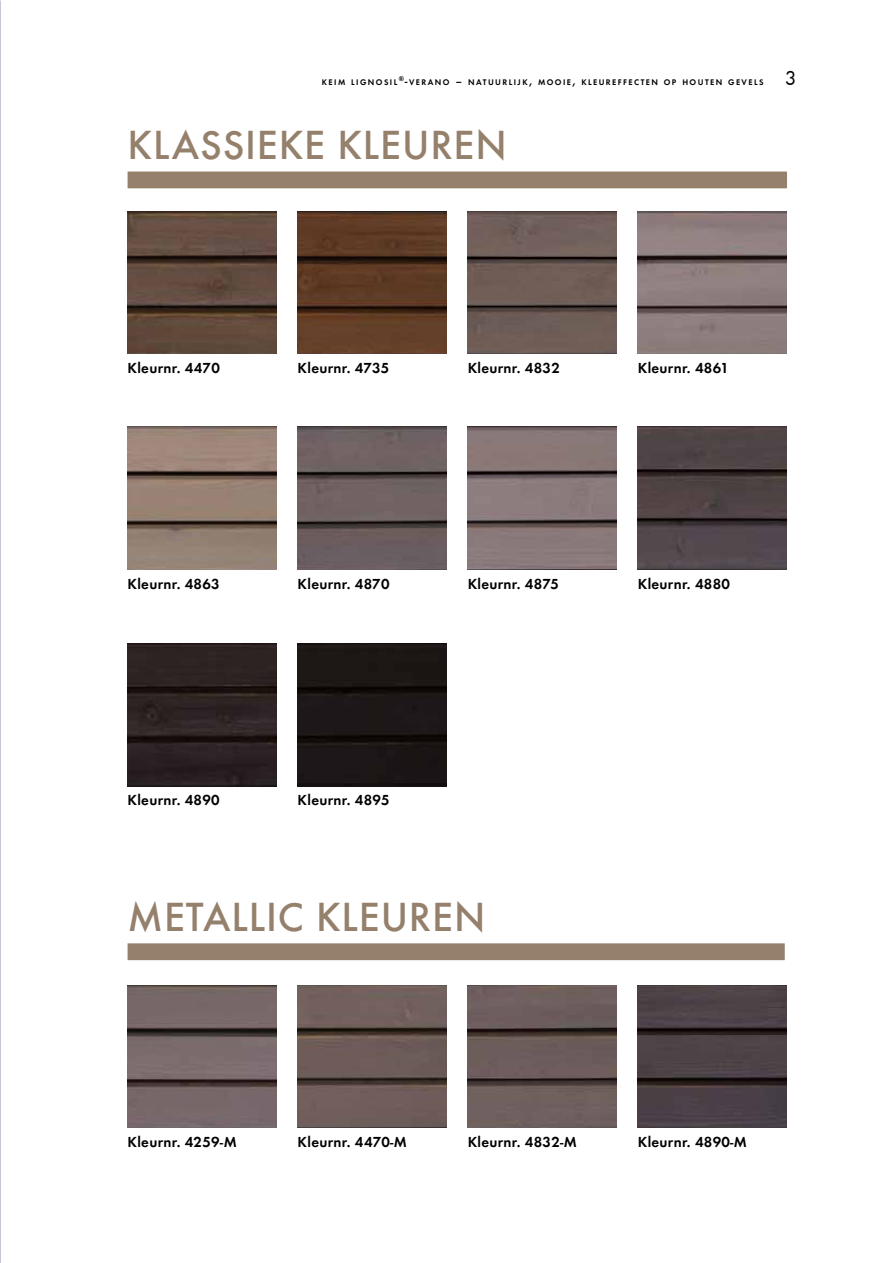
<style>
.page{position:relative;width:893px;height:1263px;background:#fff}
.page>*{position:absolute;margin:0;border:0;box-sizing:border-box;transform-origin:0 0}
.t1{font:500 42px "Futura T";letter-spacing:.02em;color:#95806c}
.t2{font:21px "Futura T Boo";color:#000}
.t3{font:15px "Futura T Dem";letter-spacing:.02em;color:#000}
.t4{font:8.4px "Futura T Dem";letter-spacing:.17em;color:#000}
.s1{font-size:12px}
</style>
<div class="page">
<img style="left:0;top:225px;width:1px;height:1038px">
<img style="left:638px;top:211px;width:149px;height:143px">
<img style="left:298px;top:211px;width:148px;height:143px">
<img style="left:468px;top:427px;width:149px;height:142px">
<img style="left:468px;top:211px;width:149px;height:143px">
<img style="left:128px;top:427px;width:148px;height:142px">
<div style="left:128px;top:172px;width:659px;height:16px;background:#95806c"></div>
<img style="left:638px;top:427px;width:149px;height:142px">
<img style="left:298px;top:985px;width:148px;height:142px">
<img style="left:298px;top:427px;width:148px;height:142px">
<img style="left:468px;top:985px;width:149px;height:142px">
<img style="left:298px;top:643px;width:148px;height:143px">
<img style="left:638px;top:985px;width:149px;height:142px">
<div style="left:128px;top:943px;width:657px;height:17px;background:#95806c"></div>
<img style="left:128px;top:211px;width:148px;height:143px">
<img style="left:128px;top:643px;width:148px;height:143px">
<img style="left:128px;top:985px;width:148px;height:142px">
<p class="t4" style="left:322px;top:77px;width:443px">KEIM LIGNOSIL<sup>®</sup><span class="s1">-</span>VERANO <span class="s1">–</span> NATUURLIJK<span class="s1">,</span> MOOIE<span class="s1">,</span> KLEUREFFECTEN OP HOUTEN GEVELS</p>
<h2 class="t2" style="left:785px;top:66px;width:13px">3</h2>
<h1 class="t1" style="left:128px;top:120px;width:374px">KLASSIEKE KLEUREN</h1>
<p class="t3" style="left:128px;top:359px;width:94px">Kleurnr. 4470</p>
<p class="t3" style="left:298px;top:359px;width:93px">Kleurnr. 4735</p>
<p class="t3" style="left:638px;top:359px;width:93px">Kleurnr. 4861</p>
<p class="t3" style="left:468px;top:359px;width:94px">Kleurnr. 4832</p>
<p class="t3" style="left:128px;top:575px;width:94px">Kleurnr. 4863</p>
<p class="t3" style="left:298px;top:575px;width:93px">Kleurnr. 4870</p>
<p class="t3" style="left:468px;top:575px;width:93px">Kleurnr. 4875</p>
<p class="t3" style="left:638px;top:575px;width:94px">Kleurnr. 4880</p>
<p class="t3" style="left:128px;top:791px;width:94px">Kleurnr. 4890</p>
<p class="t3" style="left:298px;top:791px;width:94px">Kleurnr. 4895</p>
<h1 class="t1" style="left:128px;top:892px;width:359px">METALLIC KLEUREN</h1>
<p class="t3" style="left:128px;top:1133px;width:111px">Kleurnr. 4259-M</p>
<p class="t3" style="left:298px;top:1133px;width:111px">Kleurnr. 4470-M</p>
<p class="t3" style="left:468px;top:1133px;width:111px">Kleurnr. 4832-M</p>
<p class="t3" style="left:638px;top:1133px;width:111px">Kleurnr. 4890-M</p>
</div>
